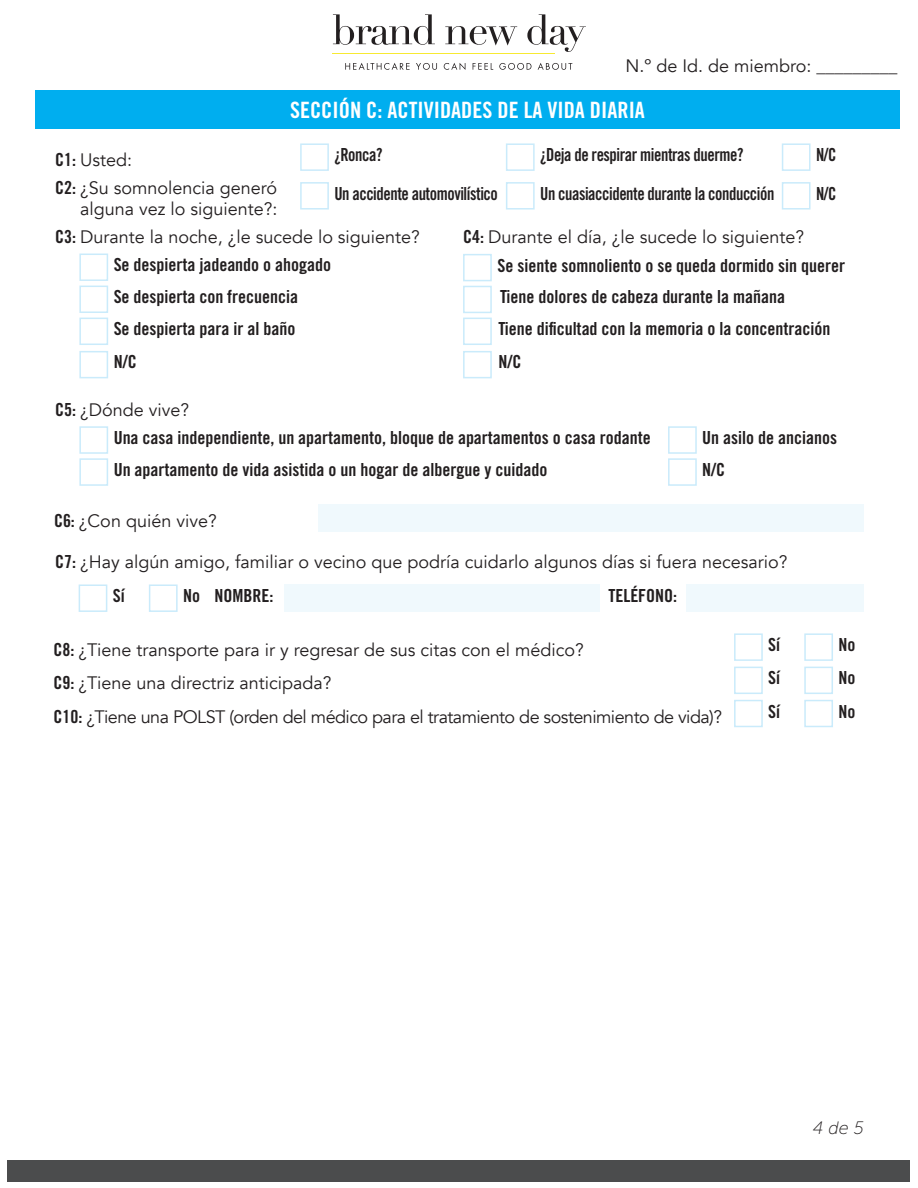
<style>
.page{position:relative;width:918px;height:1188px;background:#fff}
.page>*{position:absolute;margin:0;border:0;box-sizing:border-box;transform-origin:0 0}
.t1{font:22.5px "Trade Gothic LT Std Bd Cn 20";color:#fff}
.t2{font:18px "Trade Gothic LT Std Bd Cn 20";color:#231f20}
.Body{font:18px/20.2px "Avenir";color:#231f20;text-align:right}
.t3{font:18px "Trade Gothic LT Std Bd Cn 20";letter-spacing:-.025em;color:#231f20;scale:.92 1}
.Body-2{font:18px "Avenir";letter-spacing:-.03em;color:#231f20}
.t4{font:18px "Trade Gothic LT Std Bd Cn 20";color:#231f20;scale:.92 1}
.t5{font:italic 18px "Museo Sans 100";color:#231f20}
.s1{font-family:"Trade Gothic LT Std Bd Cn 20"}
</style>
<div class="page">
<div style="left:8px;top:1160px;width:902px;height:22px;background:#4b4c4d"></div>
<div style="left:35px;top:91px;width:865px;height:38px;background:#00aeef"></div>
<svg style="left:333px;top:14px;width:102px;height:31px"></svg>
<svg style="left:445px;top:26px;width:72px;height:20px"></svg>
<svg style="left:527px;top:14px;width:59px;height:38px"></svg>
<hr style="left:332px;top:54px;width:222px;height:1px;background:#f7ea31">
<svg style="left:345px;top:63px;width:65px;height:7px"></svg>
<svg style="left:416px;top:63px;width:21px;height:7px"></svg>
<svg style="left:444px;top:63px;width:21px;height:7px"></svg>
<svg style="left:473px;top:63px;width:20px;height:7px"></svg>
<svg style="left:499px;top:63px;width:32px;height:7px"></svg>
<svg style="left:538px;top:63px;width:34px;height:7px"></svg>
<div style="left:79px;top:585px;width:28px;height:27px;border:2px solid #caebfb"></div>
<div style="left:300px;top:143px;width:29px;height:28px;border:2px solid #caebfb"></div>
<div style="left:782px;top:143px;width:29px;height:28px;border:2px solid #caebfb"></div>
<div style="left:300px;top:182px;width:29px;height:28px;border:2px solid #caebfb"></div>
<div style="left:782px;top:182px;width:29px;height:28px;border:2px solid #caebfb"></div>
<div style="left:79px;top:254px;width:29px;height:27px;border:2px solid #caebfb"></div>
<div style="left:79px;top:426px;width:29px;height:28px;border:2px solid #caebfb"></div>
<div style="left:668px;top:426px;width:29px;height:28px;border:2px solid #caebfb"></div>
<div style="left:463px;top:254px;width:29px;height:27px;border:2px solid #caebfb"></div>
<div style="left:79px;top:286px;width:29px;height:27px;border:2px solid #caebfb"></div>
<div style="left:79px;top:458px;width:29px;height:28px;border:2px solid #caebfb"></div>
<div style="left:668px;top:458px;width:29px;height:28px;border:2px solid #caebfb"></div>
<div style="left:463px;top:286px;width:29px;height:27px;border:2px solid #caebfb"></div>
<div style="left:79px;top:318px;width:29px;height:27px;border:2px solid #caebfb"></div>
<div style="left:79px;top:351px;width:29px;height:27px;border:2px solid #caebfb"></div>
<div style="left:463px;top:318px;width:29px;height:27px;border:2px solid #caebfb"></div>
<div style="left:463px;top:351px;width:29px;height:27px;border:2px solid #caebfb"></div>
<div style="left:149px;top:585px;width:29px;height:27px;border:2px solid #caebfb"></div>
<div style="left:506px;top:143px;width:29px;height:28px;border:2px solid #caebfb"></div>
<div style="left:506px;top:182px;width:29px;height:28px;border:2px solid #caebfb"></div>
<div style="left:319px;top:504px;width:545px;height:28px;background:#f0f9fd"></div>
<div style="left:284px;top:584px;width:315px;height:28px;background:#f0f9fd"></div>
<div style="left:687px;top:584px;width:177px;height:28px;background:#f0f9fd"></div>
<div style="left:734px;top:633px;width:29px;height:28px;border:2px solid #caebfb"></div>
<div style="left:734px;top:667px;width:29px;height:27px;border:2px solid #caebfb"></div>
<div style="left:734px;top:700px;width:29px;height:27px;border:2px solid #caebfb"></div>
<div style="left:804px;top:633px;width:29px;height:28px;border:2px solid #caebfb"></div>
<div style="left:804px;top:667px;width:29px;height:27px;border:2px solid #caebfb"></div>
<div style="left:804px;top:700px;width:29px;height:27px;border:2px solid #caebfb"></div>
<p class="Body" style="left:626px;top:56px;width:274px">N.º de Id. de miembro: _________</p>
<p class="t1" style="left:290px;top:96px;width:356px">SECCIÓN C: ACTIVIDADES DE LA VIDA DIARIA</p>
<p class="t4" style="left:334px;top:144px;width:54px">¿Ronca?</p>
<p class="t4" style="left:816px;top:144px;width:24px">N/C</p>
<p class="t3" style="left:334px;top:182px;width:179px">Un accidente automovilístico</p>
<p class="t4" style="left:816px;top:182px;width:24px">N/C</p>
<p class="t3" style="left:540px;top:144px;width:223px">¿Deja de respirar mientras duerme?</p>
<p class="t3" style="left:540px;top:182px;width:256px">Un cuasiaccidente durante la conducción</p>
<p class="Body" style="left:55px;top:150px;width:78px"><span class="s1">C1:</span> Usted:</p>
<p class="Body" style="left:55px;top:178px;width:224px"><span class="s1">C2:</span> ¿Su somnolencia generó alguna vez lo siguiente?:</p>
<p class="Body" style="left:55px;top:227px;width:366px"><span class="s1">C3:</span> Durante la noche, ¿le sucede lo siguiente?</p>
<p class="Body" style="left:463px;top:227px;width:343px"><span class="s1">C4:</span> Durante el día, ¿le sucede lo siguiente?</p>
<p class="t2" style="left:114px;top:254px;width:219px">Se despierta jadeando o ahogado</p>
<p class="t2" style="left:114px;top:285px;width:186px">Se despierta con frecuencia</p>
<p class="t2" style="left:114px;top:318px;width:183px">Se despierta para ir al baño</p>
<p class="t2" style="left:114px;top:351px;width:25px">N/C</p>
<p class="Body" style="left:55px;top:400px;width:136px"><span class="s1">C5:</span> ¿Dónde vive?</p>
<p class="t2" style="left:498px;top:254px;width:349px">Se siente somnoliento o se queda dormido sin querer</p>
<p class="t2" style="left:500px;top:286px;width:287px">Tiene dolores de cabeza durante la mañana</p>
<p class="t2" style="left:498px;top:318px;width:334px">Tiene dificultad con la memoria o la concentración</p>
<p class="t2" style="left:498px;top:351px;width:25px">N/C</p>
<p class="t2" style="left:114px;top:427px;width:539px">Una casa independiente, un apartamento, bloque de apartamentos o casa rodante</p>
<p class="t2" style="left:702px;top:427px;width:136px">Un asilo de ancianos</p>
<p class="t2" style="left:114px;top:459px;width:435px">Un apartamento de vida asistida o un hogar de albergue y cuidado</p>
<p class="t2" style="left:702px;top:459px;width:25px">N/C</p>
<p class="Body" style="left:54px;top:511px;width:164px"><span class="s1">C6:</span> ¿Con quién vive?</p>
<p class="Body" style="left:55px;top:552px;width:734px"><span class="s1">C7:</span> ¿Hay algún amigo, familiar o vecino que podría cuidarlo algunos días si fuera necesario?</p>
<p class="t2" style="left:113px;top:584px;width:13px">Sí</p>
<p class="t2" style="left:183px;top:584px;width:18px">No</p>
<p class="t2" style="left:214px;top:584px;width:60px">NOMBRE:</p>
<p class="t2" style="left:608px;top:584px;width:70px">TELÉFONO:</p>
<p class="Body" style="left:53px;top:640px;width:532px"><span class="s1">C8:</span> ¿Tiene transporte para ir y regresar de sus citas con el médico?</p>
<p class="Body" style="left:53px;top:673px;width:280px"><span class="s1">C9:</span> ¿Tiene una directriz anticipada?</p>
<p class="Body-2" style="left:53px;top:706px;width:670px"><span class="s1">C10:</span> ¿Tiene una POLST (orden del médico para el tratamiento de sostenimiento de vida)?</p>
<p class="t2" style="left:768px;top:634px;width:13px">Sí</p>
<p class="t2" style="left:768px;top:667px;width:13px">Sí</p>
<p class="t2" style="left:768px;top:700px;width:13px">Sí</p>
<p class="t2" style="left:839px;top:634px;width:18px">No</p>
<p class="t2" style="left:839px;top:667px;width:18px">No</p>
<p class="t2" style="left:839px;top:700px;width:18px">No</p>
<p class="t5" style="left:813px;top:1118px;width:53px">4 de 5</p>
</div>
